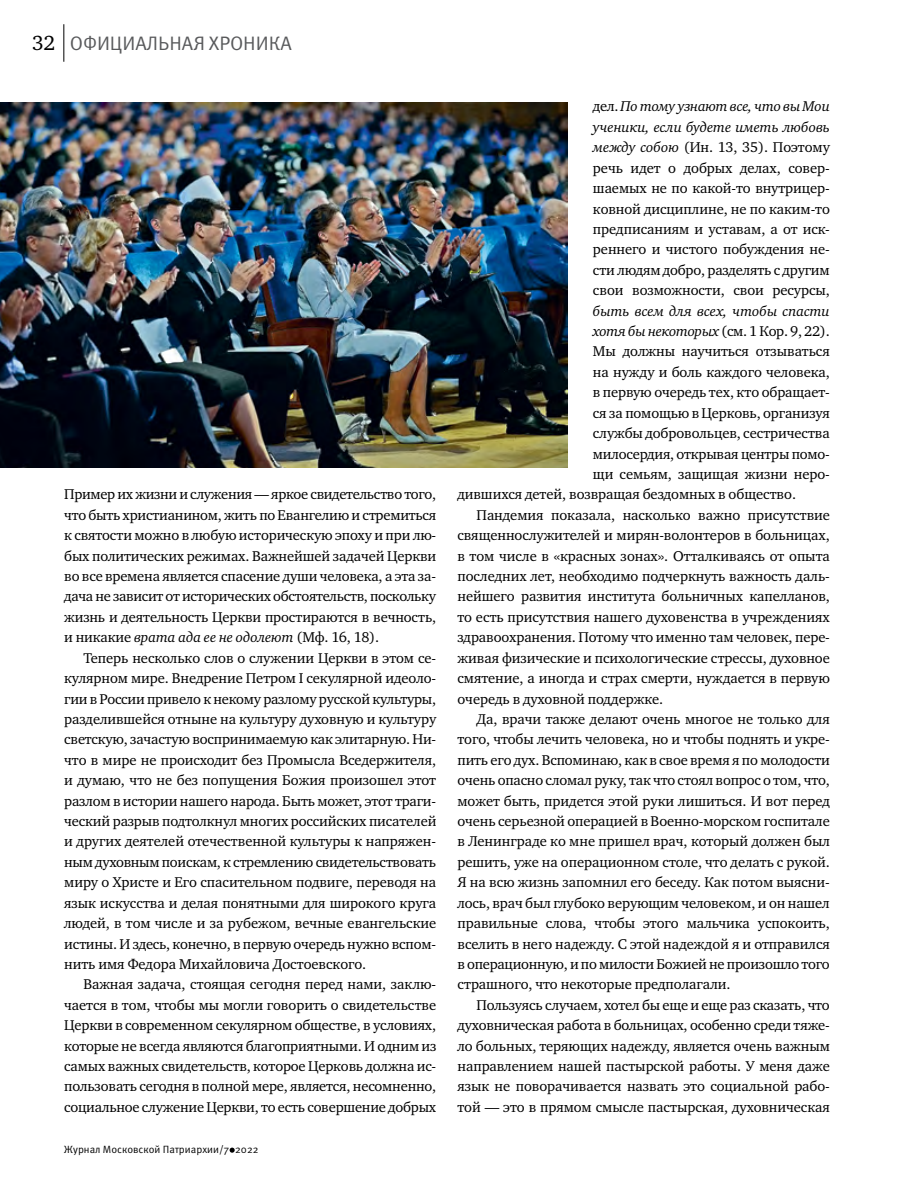
<style>
.page{position:relative;width:915px;height:1191px;background:#fff}
.page>*{position:absolute;margin:0;border:0;box-sizing:border-box;transform-origin:0 0}
.t1{font:19.5px "Meta Pro";letter-spacing:-.005em;color:#58595b}
.t2{font:14.55px/20.4px "Charter ITC";letter-spacing:-.005em;color:#000;text-align:justify}
.t3{font:italic 14.55px "Charter ITC";letter-spacing:-.005em;color:#000}
.t4{font:10.5px "Meta Pro";color:#000}
.s1{font-family:"Charter ITC";font-size:21px;color:#000}
.s2{font-style:italic}
.s3{font-style:normal}
</style>
<div class="page">
<svg style="left:229px;top:1147px;width:5px;height:5px"></svg>
<hr style="left:63px;top:24px;width:1px;height:38px;background:#000">
<img style="left:0;top:102px;width:567px;height:366px">
<h1 class="t1" style="left:32px;top:31px;width:261px"><span class="s1">32</span> ОФИЦИАЛЬНАЯ ХРОНИКА</h1>
<p class="t2" style="left:64px;top:484px;width:373px">Пример их жизни и служения — яркое свидетельство того, что быть христианином, жить по Евангелию и стремиться к святости можно в любую историческую эпоху и при лю&shy;бых политических режимах. Важнейшей задачей Церкви во все времена является спасение души человека, а эта за&shy;дача не зависит от исторических обстоятельств, поскольку жизнь и деятельность Церкви простираются в вечность, и никакие <span class="s2">врата ада ее не одолеют</span> (Мф. 16, 18).</p>
<p class="t2" style="left:64px;top:647px;width:373px;text-indent:19px">Теперь несколько слов о служении Церкви в этом се&shy;кулярном мире. Внедрение Петром I секулярной идеоло&shy;гии в России привело к некому разлому русской культуры, разделившейся отныне на культуру духовную и культуру светскую, зачастую воспринимаемую как элитарную. Ни&shy;что в мире не происходит без Промысла Вседержителя, и думаю, что не без попущения Божия произошел этот разлом в истории нашего народа. Быть может, этот траги&shy;ческий разрыв подтолкнул многих российских писателей и других деятелей отечественной культуры к напряжен&shy;ным духовным поискам, к стремлению свидетельствовать миру о Христе и Его спасительном подвиге, переводя на язык искусства и делая понятными для широкого круга людей, в том числе и за рубежом, вечные евангельские истины. И здесь, конечно, в первую очередь нужно вспом&shy;нить имя Федора Михайловича Достоевского.</p>
<p class="t2" style="left:64px;top:974px;width:373px;text-indent:19px">Важная задача, стоящая сегодня перед нами, заклю&shy;чается в том, чтобы мы могли говорить о свидетельстве Церкви в современном секулярном обществе, в условиях, которые не всегда являются благоприятными. И одним из самых важных свидетельств, которое Церковь должна ис&shy;пользовать сегодня в полной мере, является, несомненно, социальное служение Церкви, то есть совершение добрых</p>
<p class="t4" style="left:64px;top:1142px;width:196px">Журнал Московской Патриархии/7 2022</p>
<p class="t2" style="left:592px;top:96px;width:238px">дел. <span class="s2">По тому узнают все, что вы Мои ученики, если будете иметь любовь между собою</span> (Ин. 13, 35). Поэтому речь идет о добрых делах, совер&shy;шаемых не по какой-то внутрицер&shy;ковной дисциплине, не по каким-то предписаниям и уставам, а от иск&shy;реннего и чистого побуждения не&shy;сти людям добро, разделять с другим свои возможности, свои ресурсы,</p>
<p class="t3" style="left:592px;top:302px;width:238px">быть всем для всех, чтобы спасти</p>
<p class="t3" style="left:592px;top:322px;width:238px">хотя бы некоторых <span class="s3">(см.1 Кор. 9, 22).</span></p>
<p class="t2" style="left:592px;top:341px;width:238px">Мы должны научиться отзываться</p>
<p class="t2" style="left:592px;top:362px;width:238px">на нужду и боль каждого человека,</p>
<p class="t2" style="left:592px;top:382px;width:238px">в первую очередь тех, кто обращает-</p>
<p class="t2" style="left:592px;top:402px;width:238px">ся за помощью в Церковь, организуя</p>
<p class="t2" style="left:592px;top:423px;width:238px">службы добровольцев, сестричества</p>
<p class="t2" style="left:592px;top:443px;width:238px">милосердия, открывая центры помо-</p>
<p class="t2" style="left:592px;top:464px;width:238px">щи семьям, защищая жизни неро-</p>
<p class="t2" style="left:457px;top:484px;width:340px">дившихся детей, возвращая бездомных в общество.</p>
<p class="t2" style="left:476px;top:504px;width:354px">Пандемия показала, насколько важно присутствие</p>
<p class="t2" style="left:457px;top:525px;width:374px">священнослужителей и мирян-волонтеров в больницах,</p>
<p class="t2" style="left:457px;top:545px;width:374px">в том числе в «красных зонах». Отталкиваясь от опыта</p>
<p class="t2" style="left:457px;top:566px;width:374px">последних лет, необходимо подчеркнуть важность даль-</p>
<p class="t2" style="left:457px;top:586px;width:374px">нейшего развития института больничных капелланов,</p>
<p class="t2" style="left:457px;top:606px;width:374px">то есть присутствия нашего духовенства в учреждениях</p>
<p class="t2" style="left:457px;top:627px;width:374px">здравоохранения. Потому что именно там человек, пере-</p>
<p class="t2" style="left:457px;top:647px;width:374px">живая физические и психологические стрессы, духовное</p>
<p class="t2" style="left:457px;top:668px;width:374px">смятение, а иногда и страх смерти, нуждается в первую</p>
<p class="t2" style="left:457px;top:688px;width:207px">очередь в духовной поддержке.</p>
<p class="t2" style="left:476px;top:709px;width:354px">Да, врачи также делают очень многое не только для</p>
<p class="t2" style="left:457px;top:729px;width:374px">того, чтобы лечить человека, но и чтобы поднять и укре-</p>
<p class="t2" style="left:457px;top:749px;width:373px">пить его дух. Вспоминаю, как в свое время я по молодости</p>
<p class="t2" style="left:457px;top:770px;width:374px">очень опасно сломал руку, так что стоял вопрос о том, что,</p>
<p class="t2" style="left:457px;top:790px;width:374px">может быть, придется этой руки лишиться. И вот перед</p>
<p class="t2" style="left:457px;top:811px;width:374px">очень серьезной операцией в Военно-морском госпитале</p>
<p class="t2" style="left:457px;top:831px;width:374px">в Ленинграде ко мне пришел врач, который должен был</p>
<p class="t2" style="left:457px;top:851px;width:374px">решить, уже на операционном столе, что делать с рукой.</p>
<p class="t2" style="left:457px;top:872px;width:374px">Я на всю жизнь запомнил его беседу. Как потом выясни-</p>
<p class="t2" style="left:457px;top:892px;width:373px">лось, врач был глубоко верующим человеком, и он нашел</p>
<p class="t2" style="left:457px;top:913px;width:374px">правильные слова, чтобы этого мальчика успокоить,</p>
<p class="t2" style="left:457px;top:933px;width:374px">вселить в него надежду. С этой надеждой я и отправился</p>
<p class="t2" style="left:457px;top:953px;width:373px">в операционную, и по милости Божией не произошло того</p>
<p class="t2" style="left:457px;top:974px;width:274px">страшного, что некоторые предполагали.</p>
<p class="t2" style="left:476px;top:994px;width:354px">Пользуясь случаем, хотел бы еще и еще раз сказать, что</p>
<p class="t2" style="left:457px;top:1015px;width:374px">духовническая работа в больницах, особенно среди тяже-</p>
<p class="t2" style="left:457px;top:1035px;width:374px">ло больных, теряющих надежду, является очень важным</p>
<p class="t2" style="left:457px;top:1055px;width:374px">направлением нашей пастырской работы. У меня даже</p>
<p class="t2" style="left:457px;top:1076px;width:374px">язык не поворачивается назвать это социальной рабо-</p>
<p class="t2" style="left:457px;top:1096px;width:374px">той — это в прямом смысле пастырская, духовническая</p>
</div>
